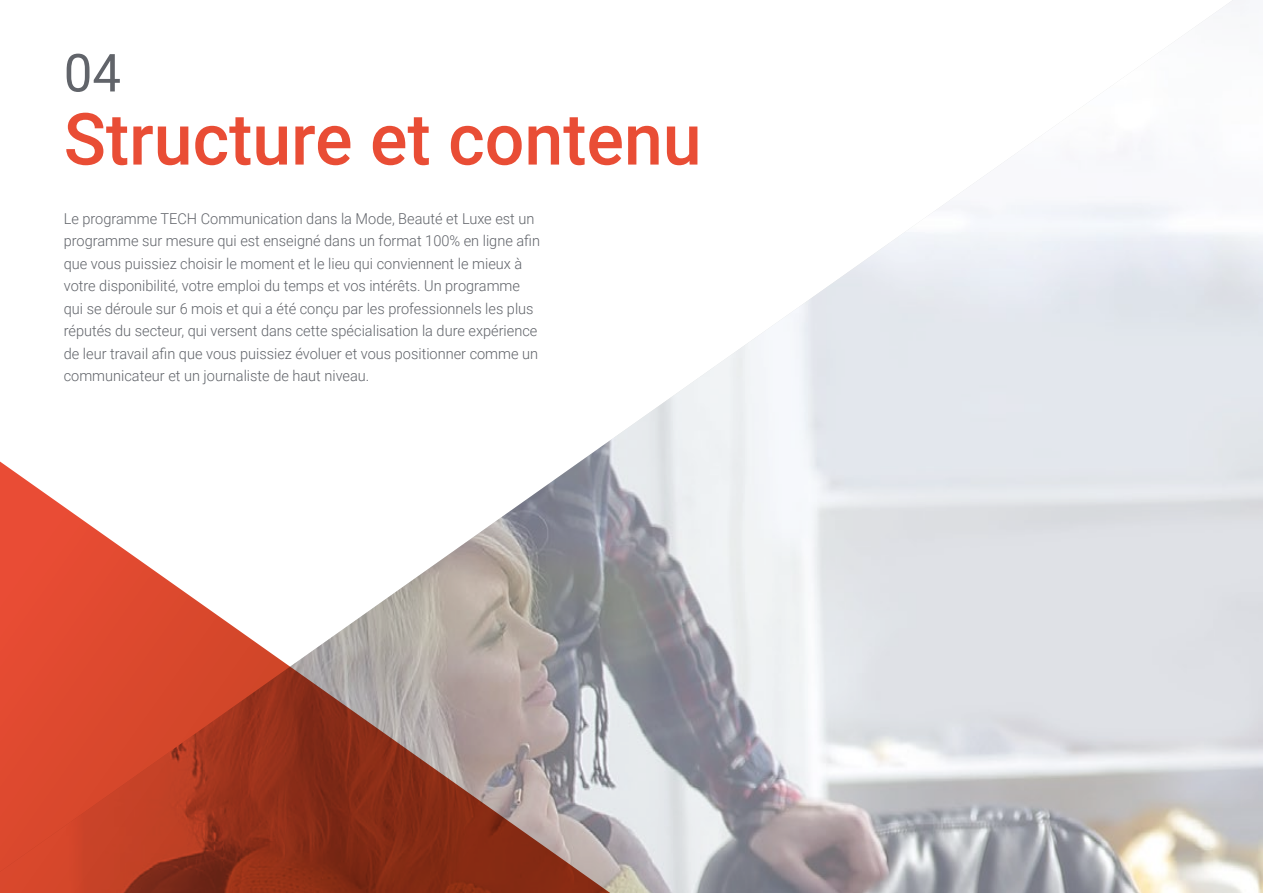
<style>
.page{position:relative;width:1263px;height:893px;background:#fff}
.page>*{position:absolute;margin:0;border:0;box-sizing:border-box;transform-origin:0 0}
.t1{font:500 72px "Roboto";color:#e94d35}
.t2{font:52.5px "Roboto";color:#61646a}
.t3{font:300 15px/22.5px "Roboto";color:#61646a}
</style>
<div class="page">
<img style="left:602px;top:0;width:661px;height:893px">
<svg style="left:0;top:446px;width:640px;height:447px"></svg>
<h2 class="t2" style="left:64px;top:36px;width:59px">04</h2>
<h1 class="t1" style="left:64px;top:89px;width:639px">Structure et contenu</h1>
<p class="t3" style="left:64px;top:207px;width:478px">Le programme TECH Communication dans la Mode, Beauté et Luxe est un programme sur mesure qui est enseigné dans un format 100% en ligne afin que vous puissiez choisir le moment et le lieu qui conviennent le mieux à votre disponibilité, votre emploi du temps et vos intérêts. Un programme qui se déroule sur 6 mois et qui a été conçu par les professionnels les plus réputés du secteur, qui versent dans cette spécialisation la dure expérience de leur travail afin que vous puissiez évoluer et vous positionner comme un communicateur et un journaliste de haut niveau.</p>
</div>
